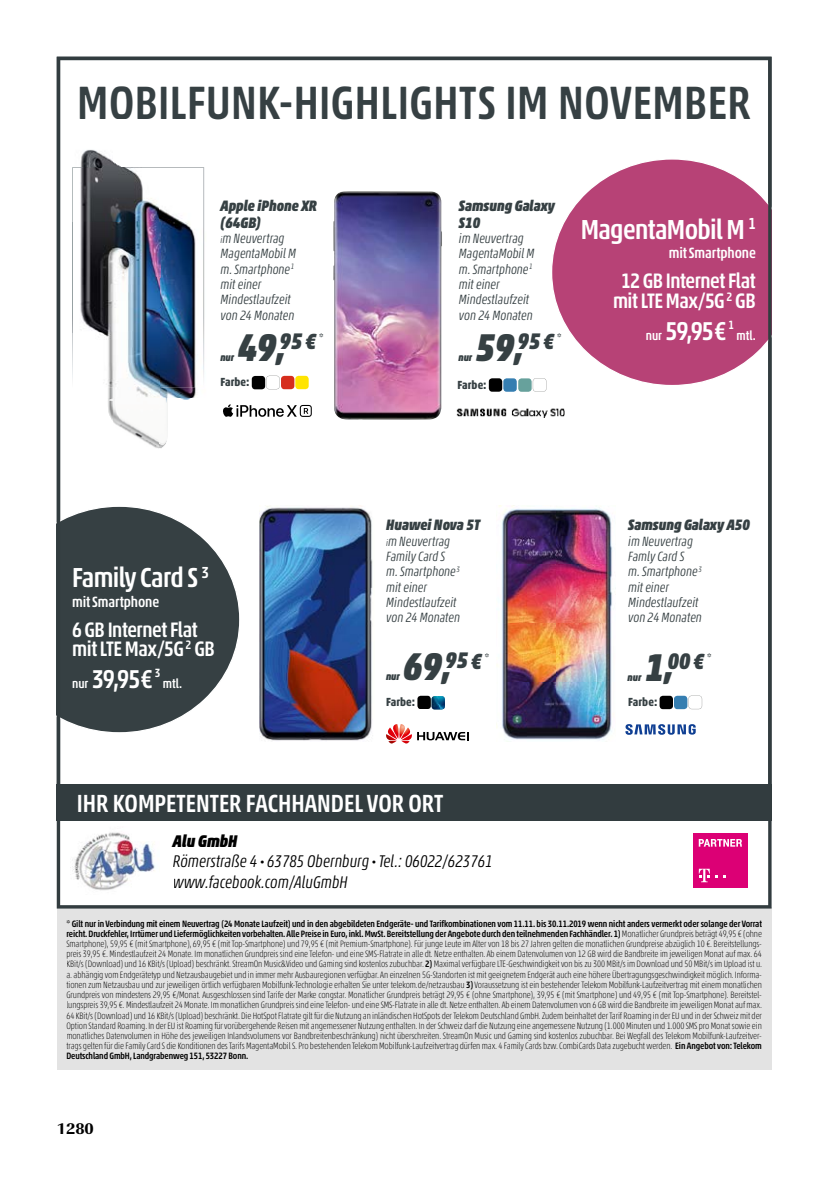
<style>
.page{position:relative;width:840px;height:1191px;background:#fff}
.page>*{position:absolute;margin:0;border:0;box-sizing:border-box;transform-origin:0 0}
.t1{font:500 condensed 47.4px "Akko Pro";letter-spacing:.01em;color:#364043}
.t2{font:italic 900 condensed 39.2px "Akko Pro";color:#364043}
.t3{font:500 condensed 27.8px "Akko Pro";letter-spacing:-.025em;color:#fff}
.t4{font:500 condensed 26.2px "Akko Pro";color:#fff}
.t5{font:500 condensed 25.2px "Akko Pro";color:#fff}
.t6{font:italic 900 condensed 22.8px "Akko Pro";color:#364043}
.t7{font:500 condensed 21.2px/19.8px "Akko Pro";letter-spacing:-.02em;color:#fff;text-align:center}
.t8{font:italic 300 condensed 17.2px/20.6px "Akko Pro";color:#000}
.t9{font:700 expanded 16px "Imperial URW";color:#000}
.t10{font:italic 900 condensed 15.4px/17px "Akko Pro";color:#364043}
.t11{font:500 condensed 15.2px "Akko Pro";letter-spacing:-.005em;color:#fff}
.t12{font:italic 300 condensed 13.6px/15.4px "Akko Pro";color:#364043}
.t13{font:500 condensed 13px "Akko Pro";color:#fff}
.t14{font:700 condensed 12px "Akko Pro";letter-spacing:.01em;color:#364043}
.t15{font:italic 900 condensed 10.6px "Akko Pro";color:#364043}
.t16{font:100 condensed 9.4px/10.2px "Akko Pro";letter-spacing:-.01em;color:#000;text-align:justify}
.s1{font-size:9.2px}
.s2{font-size:35.8px}
.s3{font-size:13px}
.s4{font-weight:900}
.s5{font-size:8.6px}
.s6{font-size:39.2px}
.s7{font-size:22.2px}
.s8{font-weight:500}
</style>
<div class="page">
<div style="left:57px;top:907px;width:714px;height:163px;background:#e3e3e3"></div>
<svg style="left:57px;top:821px;width:714px;height:87px"></svg>
<div style="left:693px;top:833px;width:54px;height:54px;background:#dc0075"></div>
<svg style="left:698px;top:868px;width:11px;height:14px"></svg>
<svg style="left:698px;top:839px;width:43px;height:7px"></svg>
<div style="left:172px;top:834px;width:66px;height:13px;background:#fff"></div>
<div style="left:173px;top:854px;width:84px;height:13px;background:#fff"></div>
<div style="left:264px;top:854px;width:105px;height:16px;background:#fff"></div>
<div style="left:376px;top:854px;width:115px;height:15px;background:#fff"></div>
<div style="left:174px;top:875px;width:173px;height:14px;background:#fff"></div>
<img style="left:70px;top:826px;width:89px;height:68px">
<img style="left:57px;top:57px;width:714px;height:727px">
<div style="left:57px;top:784px;width:714px;height:37px;background:#323c3f"></div>
<h1 class="t1" style="left:77px;top:74px;width:675px">MOBILFUNK-HIGHLIGHTS IM NOVEMBER</h1>
<h3 class="t10" style="left:220px;top:197px;width:98px">Apple iPhone XR (64GB)</h3>
<h3 class="t12" style="left:220px;top:231px;width:77px"><span class="s1">i</span>m Neuvertrag<br>MagentaMobil M m. Smartphone <sup>1 </sup>mit einer<br>Mindestlaufzeit von 24 Monaten</h3>
<p class="t15" style="left:220px;top:350px;width:15px">nur</p>
<h2 class="t2" style="left:237px;top:323px;width:87px">49<span class="s2">,</span><sup>95</sup><sup>€</sup> <sup>*</sup></h2>
<p class="t14" style="left:220px;top:375px;width:31px">Farbe:</p>
<h3 class="t10" style="left:458px;top:197px;width:98px">Samsung Galaxy<br>S10</h3>
<h3 class="t12" style="left:458px;top:231px;width:77px">im Neuvertrag<br>MagentaMobil M m. Smartphone <sup>1 </sup>mit einer<br>Mindestlaufzeit von 24 Monaten</h3>
<p class="t15" style="left:458px;top:350px;width:15px">nur</p>
<h2 class="t2" style="left:475px;top:323px;width:87px">59<span class="s2">,</span><sup>95</sup><sup>€</sup> <sup>*</sup></h2>
<p class="t14" style="left:457px;top:377px;width:31px">Farbe:</p>
<h3 class="t3" style="left:580px;top:212px;width:176px">MagentaMobil M <sup>1</sup></h3>
<h3 class="t11" style="left:668px;top:244px;width:88px">mit Smartphone</h3>
<h3 class="t7" style="left:612px;top:271px;width:144px">12 GB Internet Flat mit LTE Max/5G <sup>2</sup> GB</h3>
<h3 class="t4" style="left:645px;top:315px;width:90px"><span class="s3">nur</span> 59,95 € <sup>1</sup></h3>
<h3 class="t13" style="left:736px;top:327px;width:21px">mtl.</h3>
<h3 class="t3" style="left:72px;top:560px;width:138px">Family Card S <sup>3</sup></h3>
<h3 class="t11" style="left:72px;top:592px;width:88px">mit Smartphone</h3>
<h3 class="t7" style="left:72px;top:619px;width:144px;text-align:left">6 GB Internet Flat mit LTE Max/5G <sup>2</sup> GB</h3>
<h3 class="t4" style="left:72px;top:663px;width:90px"><span class="s3">nur</span> 39,95 € <sup>3</sup></h3>
<h3 class="t13" style="left:163px;top:676px;width:21px">mtl.</h3>
<h3 class="t10" style="left:386px;top:516px;width:96px">Huawei Nova 5T</h3>
<h3 class="t12" style="left:386px;top:533px;width:75px"><span class="s1">i</span>m Neuvertrag<br>Family Card S m. Smartphone <sup>3 </sup>mit einer<br>Mindestlaufzeit von 24 Monaten</h3>
<h2 class="t2" style="left:403px;top:642px;width:87px">69<span class="s2">,</span><sup>95</sup><sup>€</sup> <sup>*</sup></h2>
<p class="t14" style="left:386px;top:694px;width:31px">Farbe:</p>
<p class="t15" style="left:386px;top:670px;width:15px">nur</p>
<h3 class="t5" style="left:77px;top:787px;width:368px">IHR KOMPETENTER FACHHANDEL VOR ORT</h3>
<h3 class="t8" style="left:173px;top:830px;width:321px"><span class="s4">Alu GmbH<br></span>Römerstraße 4 <span class="s5">•</span> 63785 Obernburg <span class="s5">•</span> Tel.: 06022/623761 www.facebook.com/AluGmbH</h3>
<h3 class="t10" style="left:628px;top:516px;width:123px">Samsung Galaxy A50</h3>
<h3 class="t12" style="left:628px;top:533px;width:75px">im Neuvertrag<br>Famly Card S<br>m. Smartphone <sup>3 </sup>mit einer<br>Mindestlaufzeit von 24 Monaten</h3>
<h3 class="t6" style="left:644px;top:646px;width:68px"><span class="s6">1</span><span class="s2">,</span>00<span class="s7">€</span> <sup>*</sup></h3>
<p class="t14" style="left:628px;top:694px;width:31px">Farbe:</p>
<p class="t15" style="left:627px;top:670px;width:15px">nur</p>
<p class="t16" style="left:66px;top:918px;width:696px"><span class="s8">* Gilt nur in Verbindung mit einem Neuvertrag (24 Monate Laufzeit) und in den abgebildeten Endgeräte- und Tarifkombinationen vom 11.11. bis 30.11.2019 wenn nicht anders vermerkt oder solange der Vorrat reicht. Druckfehler, Irrtümer und Liefermöglichkeiten vorbehalten. Alle Preise in Euro, inkl. MwSt. Bereitstellung der Angebote durch den teilnehmenden Fachhändler. 1)</span> Monatlicher Grundpreis beträgt 49,95 € (ohne Smartphone), 59,95 € (mit Smartphone), 69,95 € (mit Top-Smartphone) und 79,95 € (mit Premium-Smartphone). Für junge Leute im Alter von 18 bis 27 Jahren gelten die monatlichen Grundpreise abzüglich 10 €. Bereitstellungs&shy;preis 39,95 €. Mindestlaufzeit 24 Monate. Im monatlichen Grundpreis sind eine Telefon- und eine SMS-Flatrate in alle dt. Netze enthalten. Ab einem Datenvolumen von 12 GB wird die Bandbreite im jeweiligen Monat auf max. 64<br>KBit/s (Download) und 16 KBit/s (Upload) beschränkt. StreamOn Music&amp;Video und Gaming sind kostenlos zubuchbar. <span class="s8">2)</span> Maximal verfügbare LTE-Geschwindigkeit von bis zu 300 MBit/s im Download und 50 MBit/s im Upload ist u. a. abhängig vom Endgerätetyp und Netzausbaugebiet und in immer mehr Ausbauregionen verfügbar. An einzelnen 5G-Standorten ist mit geeignetem Endgerät auch eine höhere Übertragungsgeschwindigkeit möglich. Informa&shy;tionen zum Netzausbau und zur jeweiligen örtlich verfügbaren Mobilfunk-Technologie erhalten Sie unter telekom.de/netzausbau <span class="s8">3)</span> Voraussetzung ist ein bestehender Telekom Mobilfunk-Laufzeitvertrag mit einem monatlichen Grundpreis von mindestens 29,95 €/Monat. Ausgeschlossen sind Tarife der Marke congstar. Monatlicher Grundpreis beträgt 29,95 € (ohne Smartphone), 39,95 € (mit Smartphone) und 49,95 € (mit Top-Smartphone). Bereitstel&shy;lungspreis 39,95 €. Mindestlaufzeit 24 Monate. Im monatlichen Grundpreis sind eine Telefon- und eine SMS-Flatrate in alle dt. Netze enthalten. Ab einem Datenvolumen von 6 GB wird die Bandbreite im jeweiligen Monat auf max.<br>64 KBit/s (Download) und 16 KBit/s (Upload) beschränkt. Die HotSpot Flatrate gilt für die Nutzung an inländischen HotSpots der Telekom Deutschland GmbH. Zudem beinhaltet der Tarif Roaming in der EU und in der Schweiz mit der Option Standard Roaming. In der EU ist Roaming für vorübergehende Reisen mit angemessener Nutzung enthalten. In der Schweiz darf die Nutzung eine angemessene Nutzung (1.000 Minuten und 1.000 SMS pro Monat sowie ein monatliches Datenvolumen in Höhe des jeweiligen Inlandsvolumens vor Bandbreitenbeschränkung) nicht überschreiten. StreamOn Music und Gaming sind kostenlos zubuchbar. Bei Wegfall des Telekom Mobilfunk-Laufzeitver&shy;trags gelten für die Family Card S die Konditionen des Tarifs MagentaMobil S. Pro bestehenden Telekom Mobilfunk-Laufzeitvertrag dürfen max. 4 Family Cards bzw. CombiCards Data zugebucht werden. <span class="s8">Ein Angebot von: Telekom Deutschland GmbH, Landgrabenweg 151, 53227 Bonn.</span></p>
<h3 class="t9" style="left:57px;top:1119px;width:39px">1280</h3>
</div>
